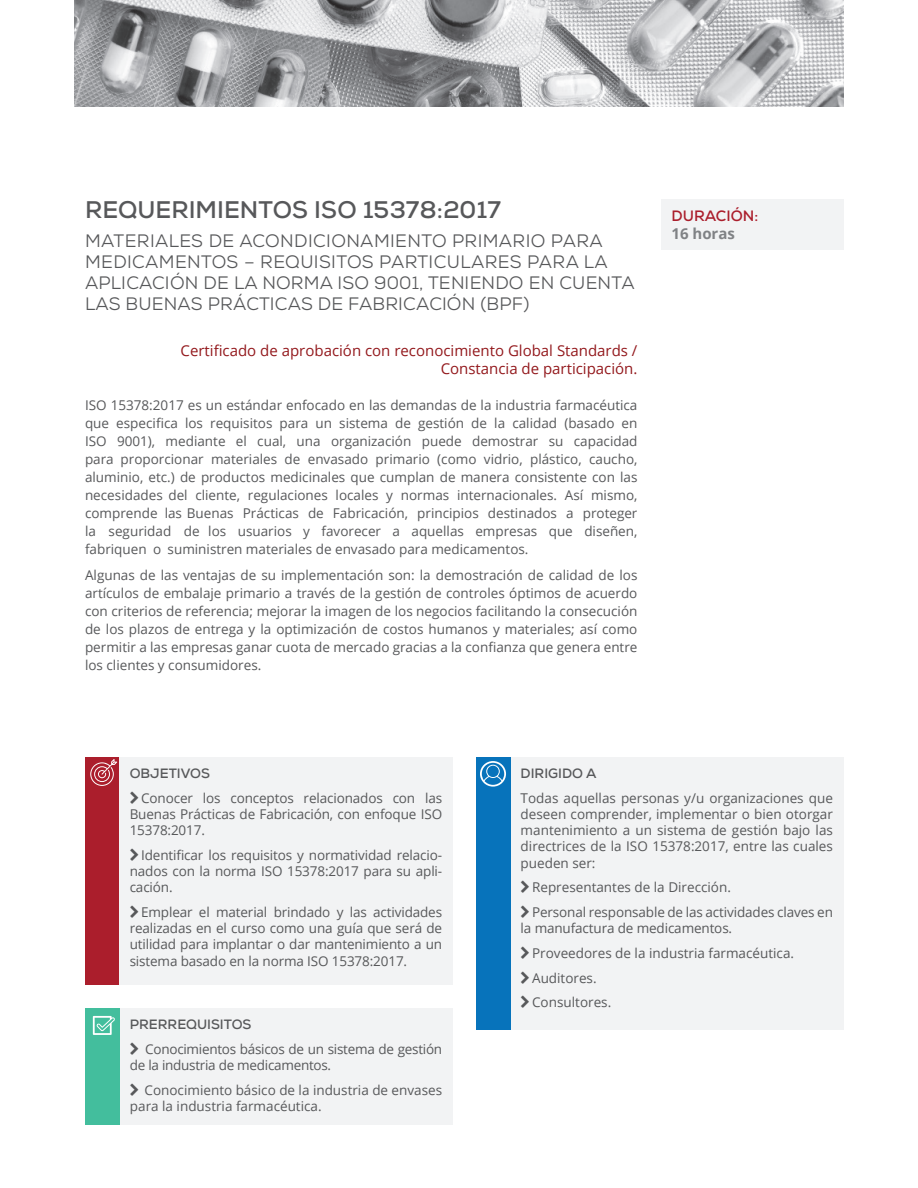
<style>
.page{position:relative;width:918px;height:1188px;background:#fff}
.page>*{position:absolute;margin:0;border:0;box-sizing:border-box;transform-origin:0 0}
.t1{font:700 24px "Nexa";color:#57585a}
.t2{font:18px/21px "Nexa";letter-spacing:.02em;color:#57585a}
.t3{font:15px/18px "Open Sans";color:#93191d;text-align:right}
.Secciones{font:700 15px "Nexa";color:#ab1e2c}
.Secciones-2{font:700 15px "Open Sans";color:#808285}
.t4{font:13.5px/18px "Open Sans";color:#57585a;text-align:justify}
.t5{font:13.5px/16.2px "Open Sans";letter-spacing:-.02em;color:#57585a}
.t6{font:700 13.5px "Nexa";color:#57585a}
</style>
<div class="page">
<div style="left:661px;top:199px;width:183px;height:51px;background:#f2f3f4"></div>
<img style="left:74px;top:0;width:770px;height:106px">
<div style="left:85px;top:757px;width:34px;height:227px;background:#ab1e2c"></div>
<div style="left:119px;top:757px;width:334px;height:227px;background:#f2f3f4"></div>
<svg style="left:90px;top:759px;width:27px;height:27px"></svg>
<div style="left:510px;top:757px;width:334px;height:272px;background:#f2f3f4"></div>
<div style="left:119px;top:1008px;width:334px;height:117px;background:#f2f3f4"></div>
<div style="left:476px;top:757px;width:34px;height:272px;background:#0773bb"></div>
<div style="left:85px;top:1008px;width:34px;height:117px;background:#43be9d"></div>
<svg style="left:480px;top:761px;width:26px;height:26px"></svg>
<svg style="left:93px;top:1016px;width:22px;height:19px"></svg>
<h1 class="t1" style="left:85px;top:194px;width:417px">REQUERIMIENTOS ISO 15378:2017</h1>
<h2 class="t2" style="left:85px;top:231px;width:551px">MATERIALES DE ACONDICIONAMIENTO PRIMARIO PARA MEDICAMENTOS – REQUISITOS PARTICULARES PARA LA APLICACIÓN DE LA NORMA ISO 9001, TENIENDO EN CUENTA LAS BUENAS PRÁCTICAS DE FABRICACIÓN (BPF)</h2>
<p class="t3" style="left:181px;top:341px;width:458px">Certificado de aprobación con reconocimiento Global Standards /<br>Constancia de participación.</p>
<p class="t4" style="left:85px;top:396px;width:554px">ISO 15378:2017 es un estándar enfocado en las demandas de la industria farmacéutica que especifica los requisitos para un sistema de gestión de la calidad (basado en ISO 9001), mediante el cual, una organización puede demostrar su capacidad para proporcionar materiales de envasado primario (como vidrio, plástico, caucho, aluminio, etc.) de productos medicinales que cumplan de manera consistente con las necesidades del cliente, regulaciones locales y normas internacionales. Así mismo, comprende las Buenas Prácticas de Fabricación, principios destinados a proteger la seguridad de los usuarios y favorecer a aquellas empresas que diseñen, fabriquen o suministren materiales de envasado para medicamentos.</p>
<p class="t4" style="left:85px;top:566px;width:554px">Algunas de las ventajas de su implementación son: la demostración de calidad de los artículos de embalaje primario a través de la gestión de controles óptimos de acuerdo con criterios de referencia; mejorar la imagen de los negocios facilitando la consecución de los plazos de entrega y la optimización de costos humanos y materiales; así como permitir a las empresas ganar cuota de mercado gracias a la confianza que genera entre los clientes y consumidores.</p>
<p class="Secciones" style="left:671px;top:207px;width:88px">DURACIÓN:</p>
<p class="Secciones-2" style="left:671px;top:223px;width:65px">16 horas</p>
<p class="t6" style="left:130px;top:765px;width:82px">OBJETIVOS</p>
<p class="t4" style="left:130px;top:790px;width:314px;line-height:16.2px;text-indent:11px">Conocer los conceptos relacionados con las Buenas Prácticas de Fabricación, con enfoque ISO 15378:2017.</p>
<p class="t4" style="left:130px;top:847px;width:314px;line-height:16.2px;text-indent:11px">Identificar los requisitos y normatividad relacio&shy;nados con la norma ISO 15378:2017 para su apli&shy;cación.</p>
<p class="t4" style="left:130px;top:904px;width:314px;line-height:16.2px;text-indent:11px">Emplear el material brindado y las actividades realizadas en el curso como una guía que será de utilidad para implantar o dar mantenimiento a un sistema basado en la norma ISO 15378:2017.</p>
<p class="t6" style="left:130px;top:1016px;width:123px">PRERREQUISITOS</p>
<p class="t5" style="left:130px;top:1040px;width:314px;text-indent:15px">Conocimientos básicos de un sistema de gestión de la industria de medicamentos.</p>
<p class="t4" style="left:130px;top:1081px;width:314px;line-height:16.2px;text-indent:15px">Conocimiento básico de la industria de envases para la industria farmacéutica.</p>
<p class="t6" style="left:521px;top:765px;width:77px">DIRIGIDO A</p>
<p class="t4" style="left:521px;top:789px;width:314px;line-height:16.2px">Todas aquellas personas y/u organizaciones que deseen comprender, implementar o bien otorgar mantenimiento a un sistema de gestión bajo las directrices de la ISO 15378:2017, entre las cuales pueden ser:</p>
<p class="t4" style="left:532px;top:878px;width:200px">Representantes de la Dirección.</p>
<p class="t4" style="left:521px;top:904px;width:314px;line-height:16.2px;text-indent:11px">Personal responsable de las actividades claves en la manufactura de medicamentos.</p>
<p class="t4" style="left:532px;top:944px;width:264px">Proveedores de la industria farmacéutica.</p>
<p class="t4" style="left:532px;top:968px;width:66px">Auditores.</p>
<p class="t4" style="left:532px;top:993px;width:81px">Consultores.</p>
</div>
